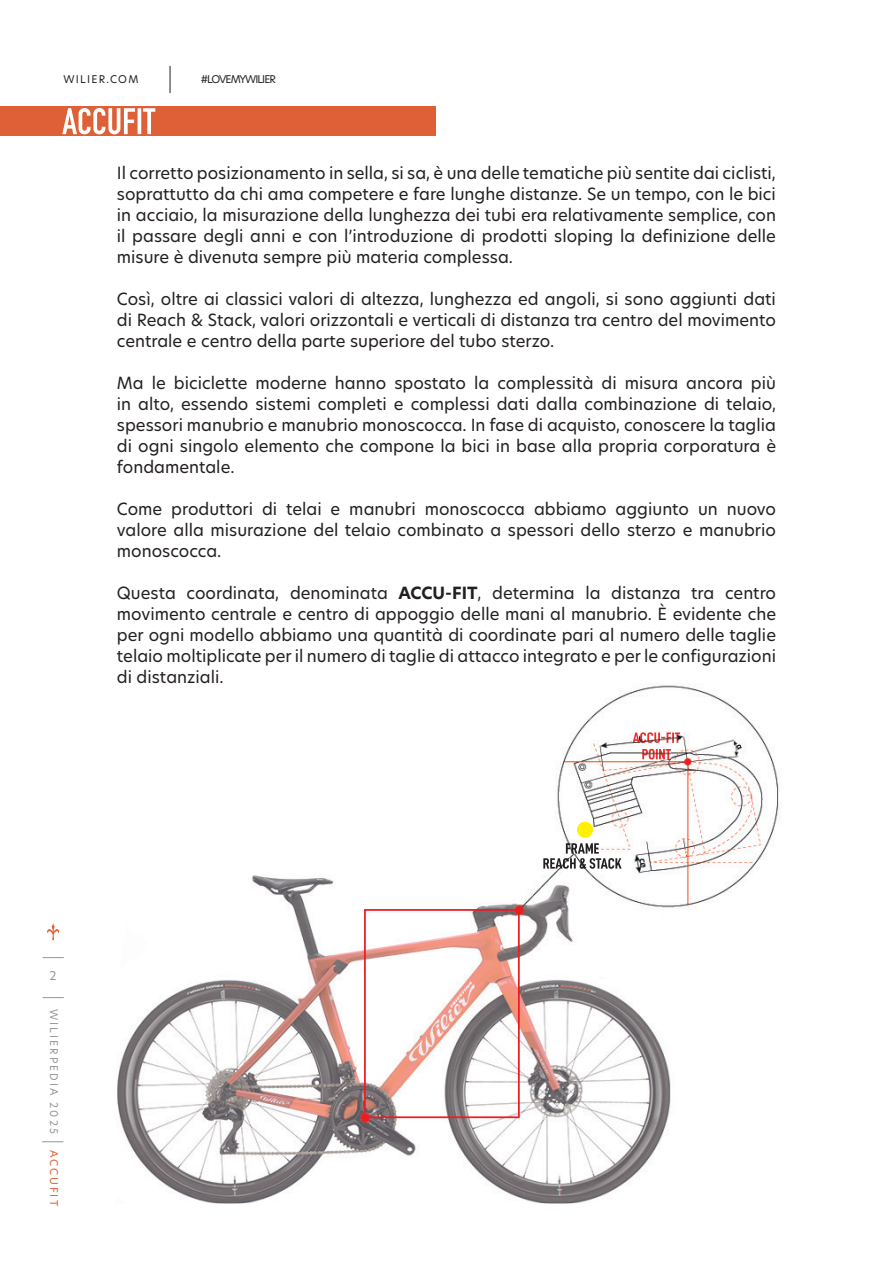
<style>
.page{position:relative;width:893px;height:1263px;background:#fff}
.page>*{position:absolute;margin:0;border:0;box-sizing:border-box;transform-origin:0 0}
.t1{font:16.5px/21px "New Hero";color:#231f20;text-align:justify}
.t2{font:12px "New Hero";color:#939598}
.t3{font:10.5px "New Hero";letter-spacing:.2em;color:#939598}
.t4{font:10.5px "New Hero";letter-spacing:-.095em;color:#231f20}
.t5{font:10.5px "New Hero";letter-spacing:.125em;color:#231f20}
.t6{font:10.5px "New Hero";letter-spacing:.19em;color:#dd5f34}
.s1{font-weight:700}
</style>
<div class="page">
<div style="left:0;top:106px;width:436px;height:30px;background:#df6036"></div>
<svg style="left:62px;top:108px;width:93px;height:26px"></svg>
<svg style="left:170px;top:66px;width:1px;height:27px"></svg>
<svg style="left:42px;top:1141px;width:21px;height:1px"></svg>
<svg style="left:43px;top:997px;width:21px;height:1px"></svg>
<svg style="left:43px;top:957px;width:21px;height:1px"></svg>
<svg style="left:47px;top:923px;width:13px;height:17px"></svg>
<img style="left:117px;top:684px;width:663px;height:519px">
<img style="left:577px;top:822px;width:16px;height:16px;border-radius:8px">
<img style="left:633px;top:732px;width:47px;height:11px">
<img style="left:642px;top:749px;width:29px;height:10px">
<img style="left:566px;top:843px;width:33px;height:11px">
<img style="left:543px;top:858px;width:79px;height:11px">
<p class="t5" style="left:63px;top:72px;width:77px">WILIER.COM</p>
<p class="t4" style="left:201px;top:72px;width:77px">#LOVEMYWILIER</p>
<p class="t1" style="left:117px;top:162px;width:661px">Il corretto posizionamento in sella, si sa, è una delle tematiche più sentite dai ciclisti, soprattutto da chi ama competere e fare lunghe distanze. Se un tempo, con le bici in acciaio, la misurazione della lunghezza dei tubi era relativamente semplice, con il passare degli anni e con l’introduzione di prodotti sloping la definizione delle misure è divenuta sempre più materia complessa.</p>
<p class="t1" style="left:117px;top:288px;width:661px">Così, oltre ai classici valori di altezza, lunghezza ed angoli, si sono aggiunti dati di Reach &amp; Stack, valori orizzontali e verticali di distanza tra centro del movimento centrale e centro della parte superiore del tubo sterzo.</p>
<p class="t1" style="left:117px;top:372px;width:661px">Ma le biciclette moderne hanno spostato la complessità di misura ancora più in alto, essendo sistemi completi e complessi dati dalla combinazione di telaio, spessori manubrio e manubrio monoscocca. In fase di acquisto, conoscere la taglia di ogni singolo elemento che compone la bici in base alla propria corporatura è fondamentale.</p>
<p class="t1" style="left:117px;top:498px;width:661px">Come produttori di telai e manubri monoscocca abbiamo aggiunto un nuovo valore alla misurazione del telaio combinato a spessori dello sterzo e manubrio monoscocca.</p>
<p class="t1" style="left:117px;top:582px;width:661px">Questa coordinata, denominata <span class="s1">ACCU-FIT</span>, determina la distanza tra centro movimento centrale e centro di appoggio delle mani al manubrio. È evidente che per ogni modello abbiamo una quantità di coordinate pari al numero delle taglie telaio moltiplicate per il numero di taglie di attacco integrato e per le configurazioni di distanziali.</p>
<p class="t2" style="left:50px;top:968px;width:8px">2</p>
<p class="t3" style="left:61px;top:1008px;width:127px;rotate:90deg">WILIERPEDIA 2025</p>
<p class="t6" style="left:61px;top:1150px;width:58px;rotate:90deg">ACCUFIT</p>
</div>
